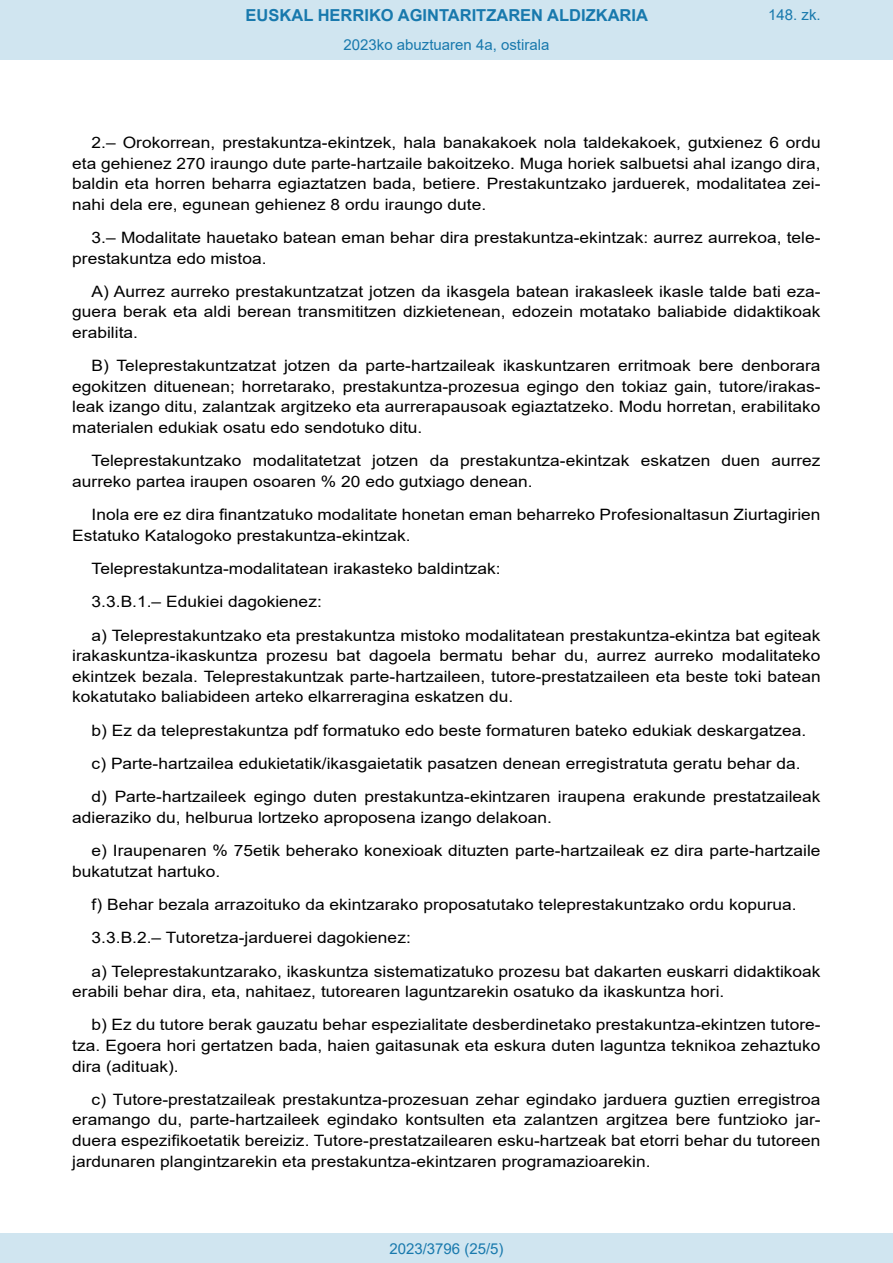
<style>
.page{position:relative;width:893px;height:1263px;background:#fff}
.page>*{position:absolute;margin:0;border:0;box-sizing:border-box;transform-origin:0 0}
.t1{font:700 16.5px "Arial";color:#1879ad}
.BOPVDetalle{font:15.6px/20.5px "Arial";color:#000;text-align:justify;scale:1.11 1}
.Paginacion_Centro{font:15px "Arial";color:#1879ad}
</style>
<div class="page">
<div style="left:0;top:0;width:893px;height:60px;background:#d0e5f0"></div>
<div style="left:0;top:1233px;width:893px;height:30px;background:#d0e5f0"></div>
<p class="t1" style="left:246px;top:3px;width:404px">EUSKAL HERRIKO AGINTARITZAREN ALDIZKARIA</p>
<p class="Paginacion_Centro" style="left:343px;top:35px;width:207px">2023ko abuztuaren 4a, ostirala</p>
<p class="Paginacion_Centro" style="left:768px;top:5px;width:54px">148. zk.</p>
<p class="BOPVDetalle" style="left:72px;top:132px;width:676px;text-indent:19px">2.– Orokorrean, prestakuntza-ekintzek, hala banakakoek nola taldekakoek, gutxienez 6 ordu eta gehienez 270 iraungo dute parte-hartzaile bakoitzeko. Muga horiek salbuetsi ahal izango dira, baldin eta horren beharra egiaztatzen bada, betiere. Prestakuntzako jarduerek, modalitatea zei&shy;nahi dela ere, egunean gehienez 8 ordu iraungo dute.</p>
<p class="BOPVDetalle" style="left:72px;top:227px;width:676px;text-indent:19px">3.– Modalitate hauetako batean eman behar dira prestakuntza-ekintzak: aurrez aurrekoa, tele&shy;prestakuntza edo mistoa.</p>
<p class="BOPVDetalle" style="left:72px;top:281px;width:676px;text-indent:19px">A) Aurrez aurreko prestakuntzatzat jotzen da ikasgela batean irakasleek ikasle talde bati eza&shy;guera berak eta aldi berean transmititzen dizkietenean, edozein motatako baliabide didaktikoak erabilita.</p>
<p class="BOPVDetalle" style="left:72px;top:355px;width:676px;text-indent:19px">B) Teleprestakuntzatzat jotzen da parte-hartzaileak ikaskuntzaren erritmoak bere denborara egokitzen dituenean; horretarako, prestakuntza-prozesua egingo den tokiaz gain, tutore/irakas&shy;leak izango ditu, zalantzak argitzeko eta aurrerapausoak egiaztatzeko. Modu horretan, erabilitako materialen edukiak osatu edo sendotuko ditu.</p>
<p class="BOPVDetalle" style="left:72px;top:450px;width:676px;text-indent:19px">Teleprestakuntzako modalitatetzat jotzen da prestakuntza-ekintzak eskatzen duen aurrez aurreko partea iraupen osoaren % 20 edo gutxiago denean.</p>
<p class="BOPVDetalle" style="left:72px;top:504px;width:676px;text-indent:19px">Inola ere ez dira finantzatuko modalitate honetan eman beharreko Profesionaltasun Ziurtagirien<br>Estatuko Katalogoko prestakuntza-ekintzak.</p>
<p class="BOPVDetalle" style="left:92px;top:558px;width:370px">Teleprestakuntza-modalitatean irakasteko baldintzak:</p>
<p class="BOPVDetalle" style="left:92px;top:591px;width:209px">3.3.B.1.– Edukiei dagokienez:</p>
<p class="BOPVDetalle" style="left:72px;top:625px;width:676px;text-indent:19px">a) Teleprestakuntzako eta prestakuntza mistoko modalitatean prestakuntza-ekintza bat egiteak irakaskuntza-ikaskuntza prozesu bat dagoela bermatu behar du, aurrez aurreko modalitateko ekintzek bezala. Teleprestakuntzak parte-hartzaileen, tutore-prestatzaileen eta beste toki batean kokatutako baliabideen arteko elkarreragina eskatzen du.</p>
<p class="BOPVDetalle" style="left:92px;top:720px;width:645px">b) Ez da teleprestakuntza pdf formatuko edo beste formaturen bateko edukiak deskargatzea.</p>
<p class="BOPVDetalle" style="left:92px;top:753px;width:640px">c) Parte-hartzailea edukietatik/ikasgaietatik pasatzen denean erregistratuta geratu behar da.</p>
<p class="BOPVDetalle" style="left:72px;top:786px;width:676px;text-indent:19px">d) Parte-hartzaileek egingo duten prestakuntza-ekintzaren iraupena erakunde prestatzaileak adieraziko du, helburua lortzeko aproposena izango delakoan.</p>
<p class="BOPVDetalle" style="left:72px;top:840px;width:676px;text-indent:19px">e) Iraupenaren % 75etik beherako konexioak dituzten parte-hartzaileak ez dira parte-hartzaile bukatutzat hartuko.</p>
<p class="BOPVDetalle" style="left:92px;top:894px;width:637px">f) Behar bezala arrazoituko da ekintzarako proposatutako teleprestakuntzako ordu kopurua.</p>
<p class="BOPVDetalle" style="left:92px;top:927px;width:289px">3.3.B.2.– Tutoretza-jarduerei dagokienez:</p>
<p class="BOPVDetalle" style="left:72px;top:961px;width:676px;text-indent:19px">a) Teleprestakuntzarako, ikaskuntza sistematizatuko prozesu bat dakarten euskarri didaktikoak erabili behar dira, eta, nahitaez, tutorearen laguntzarekin osatuko da ikaskuntza hori.</p>
<p class="BOPVDetalle" style="left:72px;top:1014px;width:676px;text-indent:19px">b) Ez du tutore berak gauzatu behar espezialitate desberdinetako prestakuntza-ekintzen tutore&shy;tza. Egoera hori gertatzen bada, haien gaitasunak eta eskura duten laguntza teknikoa zehaztuko dira (adituak).</p>
<p class="BOPVDetalle" style="left:72px;top:1089px;width:676px;text-indent:19px">c) Tutore-prestatzaileak prestakuntza-prozesuan zehar egindako jarduera guztien erregistroa eramango du, parte-hartzaileek egindako kontsulten eta zalantzen argitzea bere funtzioko jar&shy;duera espezifikoetatik bereiziz. Tutore-prestatzailearen esku-hartzeak bat etorri behar du tutoreen jardunaren plangintzarekin eta prestakuntza-ekintzaren programazioarekin.</p>
<p class="Paginacion_Centro" style="left:389px;top:1238px;width:116px">2023/3796 (25/5)</p>
</div>
